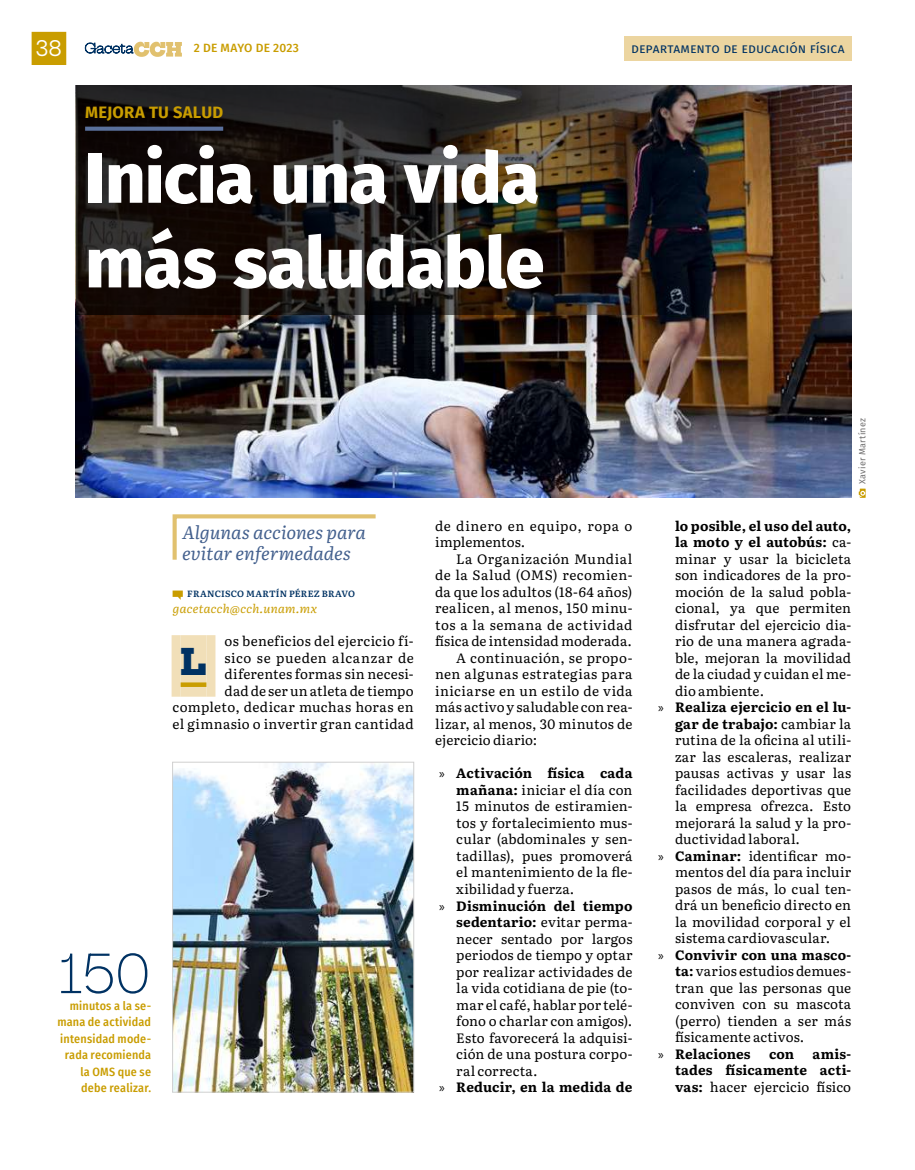
<style>
.page{position:relative;width:915px;height:1170px;background:#fff}
.page>*{position:absolute;margin:0;border:0;box-sizing:border-box;transform-origin:0 0}
.t1{font:800 70.5px/84.6px "Fira Sans";letter-spacing:-.015em;color:#fff}
.t2{font:300 52.5px "Hepta Slab";color:#003263}
.t3{font:800 35.4px "Hepta Slab";color:#003263}
.t4{font:21px "Hepta Slab";color:#fff}
.t5{font:italic 18px/20.7px "Literata 18 pt";color:#425f8d}
.t6{font:700 16.5px "Fira Sans";letter-spacing:.015em;color:#c99d00}
.t7{font:13.5px/16.5px "Literata 18 pt";letter-spacing:.015em;color:#000;text-align:right}
.t8{font:700 13.5px/16.5px "Literata 18 pt";letter-spacing:.01em;color:#000;text-align:justify}
.t9{font:13.5px "Literata 18 pt";letter-spacing:.035em;color:#000}
.t10{font:13.5px "Literata 18 pt";letter-spacing:.04em;color:#000}
.t11{font:13.5px "Fira Sans";color:#003263}
.t12{font:13.5px "Literata 18 pt";letter-spacing:-.005em;color:#000}
.t13{font:500 12px/16.5px "Fira Sans Condensed";letter-spacing:.015em;color:#c99d00;text-align:right}
.t14{font:italic 12px "Literata 18 pt";color:#c99d00}
.t15{font:500 12px "Fira Sans";letter-spacing:.015em;color:#c99d00}
.t16{font:600 9px "Literata 18 pt";letter-spacing:.02em;color:#003263}
.t17{font:9px "Fira Sans";letter-spacing:.025em;color:#706f6f}
.s1{font-family:"Myriad Pro";font-weight:400}
.s2{font-weight:700}
.s3{font-weight:400}
.s4{font-family:"Myriad Pro"}
</style>
<div class="page">
<img style="left:174px;top:764px;width:238px;height:326px">
<div style="left:172px;top:762px;width:242px;height:330px;border:1px solid #d0d0d0"></div>
<img style="left:76px;top:85px;width:775px;height:413px">
<img style="left:76px;top:85px;width:654px;height:229px">
<svg style="left:858px;top:488px;width:7px;height:10px"></svg>
<svg style="left:85px;top:127px;width:138px;height:4px"></svg>
<svg style="left:172px;top:514px;width:204px;height:46px"></svg>
<div style="left:171px;top:635px;width:9px;height:61px;background:#f1dfb8"></div>
<div style="left:180px;top:635px;width:26px;height:61px;background:#f1dfb8"></div>
<div style="left:206px;top:635px;width:9px;height:61px;background:#f1dfb8"></div>
<svg style="left:172px;top:590px;width:11px;height:10px"></svg>
<div style="left:180px;top:682px;width:26px;height:5px;background:#c99d00"></div>
<svg style="left:85px;top:41px;width:97px;height:16px"></svg>
<div style="left:32px;top:32px;width:34px;height:33px;background:#c99d00"></div>
<div style="left:624px;top:36px;width:227px;height:24px;background:#ecd5a0"></div>
<h3 class="t4" style="left:36px;top:31px;width:28px">38</h3>
<p class="t15" style="left:194px;top:39px;width:107px">2 DE MAYO DE 2023</p>
<p class="t11" style="left:631px;top:38px;width:215px">departamento de educación física</p>
<p class="t6" style="left:85px;top:98px;width:139px">MEJORA TU SALUD</p>
<h1 class="t1" style="left:85px;top:130px;width:460px">Inicia una vida más saludable</h1>
<h2 class="t2" style="left:58px;top:929px;width:95px">150</h2>
<p class="t13" style="left:57px;top:996px;width:95px">minutos a la se&shy;mana de actividad intensidad mode&shy;rada recomienda la OMS que se debe realizar.</p>
<h3 class="t5" style="left:182px;top:521px;width:187px">Algunas acciones para evitar enfermedades</h3>
<p class="t16" style="left:187px;top:586px;width:169px">FRANCISCO MARTÍN PÉREZ BRAVO</p>
<p class="t14" style="left:172px;top:599px;width:147px">gacetacch@cch.unam.mx</p>
<h3 class="t3" style="left:180px;top:632px;width:27px">L</h3>
<p class="t7" style="left:172px;top:632px;width:242px">os beneficios del ejercicio fí-<br>sico se pueden alcanzar de diferentes formas sin necesi-<br>dad de ser un atleta de tiempo completo, dedicar muchas horas en el gimnasio o invertir gran cantidad</p>
<p class="t7" style="left:435px;top:516px;width:199px;text-align:left">de dinero en equipo, ropa o implementos.</p>
<p class="t10" style="left:456px;top:548px;width:177px">La Organización Mundial</p>
<p class="t7" style="left:435px;top:566px;width:199px">de la Salud (OMS) recomien-</p>
<p class="t7" style="left:435px;top:582px;width:199px">da que los adultos (18-64 años)</p>
<p class="t7" style="left:435px;top:599px;width:199px">realicen, al menos, 150 minu-</p>
<p class="t10" style="left:435px;top:614px;width:199px">tos a la semana de actividad</p>
<p class="t7" style="left:435px;top:632px;width:198px">física de intensidad moderada.</p>
<p class="t7" style="left:456px;top:648px;width:177px">A continuación, se propo-</p>
<p class="t9" style="left:435px;top:664px;width:199px">nen algunas estrategias para</p>
<p class="t9" style="left:435px;top:680px;width:199px">iniciarse en un estilo de vida</p>
<p class="t7" style="left:435px;top:698px;width:199px">más activo y saludable con rea-</p>
<p class="t7" style="left:435px;top:714px;width:199px">lizar, al menos, 30 minutos de</p>
<p class="t7" style="left:435px;top:731px;width:104px">ejercicio diario:</p>
<p class="t8" style="left:439px;top:764px;width:195px"><span class="s1">»</span> Activación física cada</p>
<p class="t7" style="left:456px;top:780px;width:177px"><span class="s2">mañana:</span> iniciar el día con</p>
<p class="t7" style="left:456px;top:797px;width:177px">15 minutos de estiramien-</p>
<p class="t7" style="left:456px;top:813px;width:177px">tos y fortalecimiento mus-</p>
<p class="t7" style="left:456px;top:830px;width:177px">cular (abdominales y sen-</p>
<p class="t7" style="left:456px;top:846px;width:177px">tadillas), pues promoverá</p>
<p class="t7" style="left:456px;top:863px;width:177px">el mantenimiento de la fle-</p>
<p class="t7" style="left:456px;top:879px;width:119px">xibilidad y fuerza.</p>
<p class="t8" style="left:439px;top:896px;width:194px"><span class="s1">»</span> Disminución del tiempo</p>
<p class="t7" style="left:456px;top:912px;width:177px"><span class="s2">sedentario:</span> evitar perma-</p>
<p class="t7" style="left:456px;top:929px;width:177px">necer sentado por largos</p>
<p class="t7" style="left:456px;top:945px;width:177px">periodos de tiempo y optar</p>
<p class="t7" style="left:456px;top:962px;width:177px">por realizar actividades de</p>
<p class="t7" style="left:456px;top:978px;width:177px">la vida cotidiana de pie (to-</p>
<p class="t7" style="left:456px;top:995px;width:177px">mar el café, hablar por telé-</p>
<p class="t7" style="left:456px;top:1011px;width:177px">fono o charlar con amigos).</p>
<p class="t7" style="left:456px;top:1028px;width:177px">Esto favorecerá la adquisi-</p>
<p class="t7" style="left:456px;top:1044px;width:177px">ción de una postura corpo-</p>
<p class="t7" style="left:456px;top:1061px;width:83px">ral correcta.</p>
<p class="t8" style="left:439px;top:1077px;width:194px"><span class="s1">»</span> Reducir, en la medida de</p>
<p class="t17" style="left:855px;top:484px;width:67px;rotate:-90deg">Xavier Martínez</p>
<p class="t8" style="left:674px;top:516px;width:177px">lo posible, el uso del auto,</p>
<p class="t8" style="left:674px;top:533px;width:177px">la moto y el autobús: <span class="s3">ca-</span></p>
<p class="t7" style="left:674px;top:549px;width:177px">minar y usar la bicicleta</p>
<p class="t7" style="left:674px;top:566px;width:177px">son indicadores de la pro-</p>
<p class="t7" style="left:674px;top:582px;width:177px">moción de la salud pobla-</p>
<p class="t7" style="left:674px;top:599px;width:178px">cional, ya que permiten</p>
<p class="t7" style="left:674px;top:615px;width:177px">disfrutar del ejercicio dia-</p>
<p class="t7" style="left:674px;top:632px;width:177px">rio de una manera agrada-</p>
<p class="t7" style="left:674px;top:648px;width:177px">ble, mejoran la movilidad</p>
<p class="t7" style="left:674px;top:665px;width:177px">de la ciudad y cuidan el me-</p>
<p class="t12" style="left:674px;top:680px;width:91px">dio ambiente.</p>
<p class="t8" style="left:657px;top:698px;width:194px"><span class="s1">»</span> Realiza ejercicio en el lu-</p>
<p class="t8" style="left:674px;top:714px;width:177px">gar de trabajo: <span class="s3">cambiar la</span></p>
<p class="t7" style="left:674px;top:731px;width:177px">rutina de la oficina al utili-</p>
<p class="t7" style="left:674px;top:747px;width:177px">zar las escaleras, realizar</p>
<p class="t7" style="left:674px;top:764px;width:177px">pausas activas y usar las</p>
<p class="t7" style="left:674px;top:780px;width:177px">facilidades deportivas que</p>
<p class="t7" style="left:674px;top:797px;width:177px">la empresa ofrezca. Esto</p>
<p class="t7" style="left:674px;top:813px;width:177px">mejorará la salud y la pro-</p>
<p class="t7" style="left:674px;top:830px;width:126px">ductividad laboral.</p>
<p class="t7" style="left:657px;top:846px;width:194px"><span class="s4">»</span> <span class="s2">Caminar:</span> identificar mo-</p>
<p class="t7" style="left:674px;top:863px;width:177px">mentos del día para incluir</p>
<p class="t7" style="left:674px;top:879px;width:177px">pasos de más, lo cual ten-</p>
<p class="t7" style="left:674px;top:896px;width:177px">drá un beneficio directo en</p>
<p class="t7" style="left:674px;top:912px;width:177px">la movilidad corporal y el</p>
<p class="t7" style="left:674px;top:929px;width:157px">sistema cardiovascular.</p>
<p class="t8" style="left:657px;top:945px;width:194px"><span class="s1">»</span> Convivir con una masco-</p>
<p class="t7" style="left:674px;top:962px;width:177px"><span class="s2">ta:</span> varios estudios demues-</p>
<p class="t7" style="left:674px;top:978px;width:178px">tran que las personas que</p>
<p class="t7" style="left:674px;top:995px;width:177px">conviven con su mascota</p>
<p class="t7" style="left:674px;top:1011px;width:177px">(perro) tienden a ser más</p>
<p class="t7" style="left:674px;top:1028px;width:131px">físicamente activos.</p>
<p class="t8" style="left:657px;top:1044px;width:94px"><span class="s1">»</span> Relaciones</p>
<p class="t8" style="left:768px;top:1044px;width:27px">con</p>
<p class="t8" style="left:674px;top:1044px;width:177px;text-indent:137px">amis&shy;tades físicamente acti&shy;vas: <span class="s3">hacer ejercicio físico</span></p>
</div>
